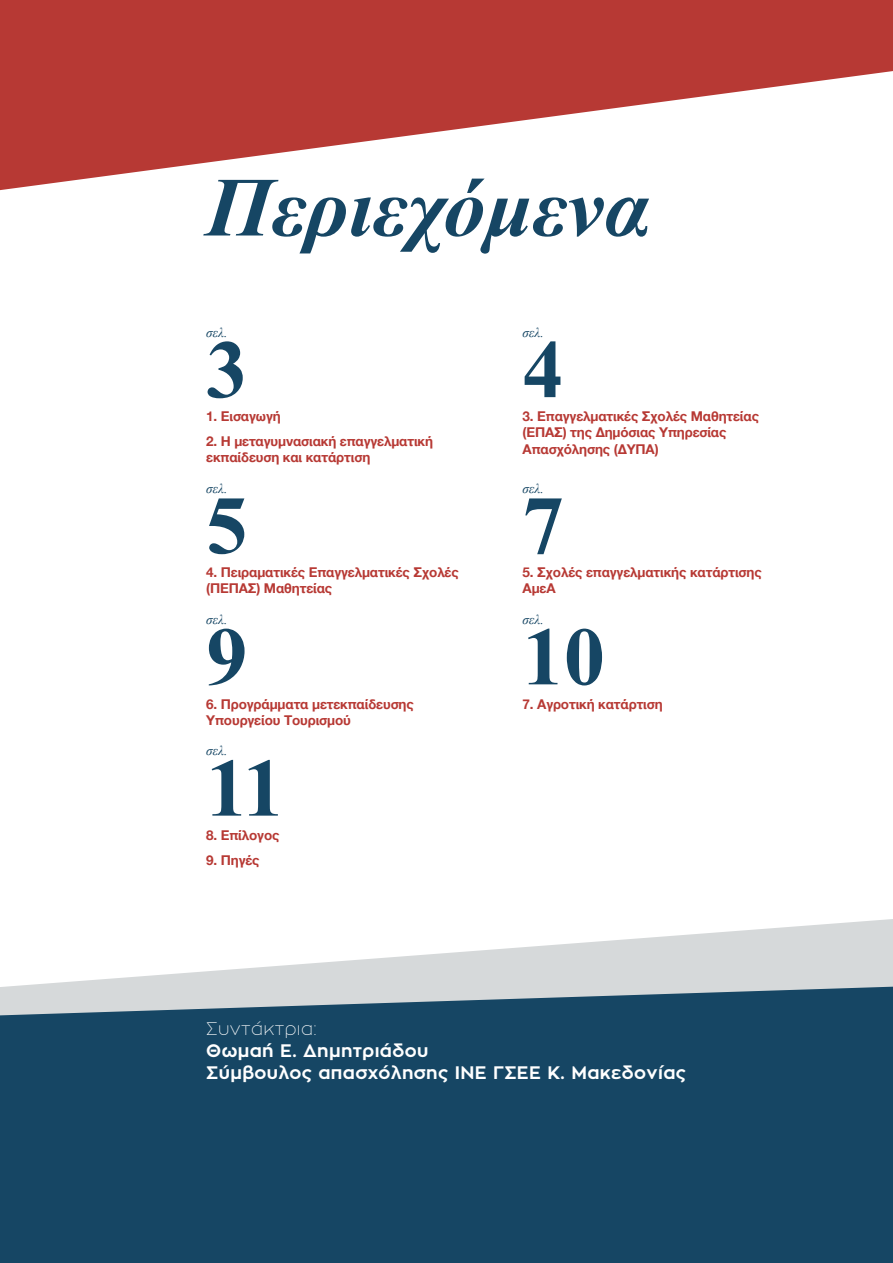
<style>
.page{position:relative;width:893px;height:1263px;background:#fff}
.page>*{position:absolute;margin:0;border:0;box-sizing:border-box;transform-origin:0 0}
.t1{font:italic 700 84px "Times New Roman";color:#164664}
.t2{font:700 82.5px/131.2px "Times New Roman";color:#164664}
.t3{font:700 18px/21.6px "Zona Pro";letter-spacing:.02em;color:#fff}
.t4{font:100 18px "Zona Pro";letter-spacing:.02em;color:#fff}
.t5{font:700 13.5px/16.2px "Helvetica Neue";letter-spacing:-.01em;color:#b73934}
.t6{font:italic 13.5px "Times New Roman";color:#164664}
</style>
<div class="page">
<svg style="left:4px;top:919px;width:889px;height:68px"></svg>
<div style="left:0;top:987px;width:893px;height:276px;background:#164664"></div>
<svg style="left:0;top:0;width:893px;height:190px;fill:#b73934"></svg>
<h1 class="t1" style="left:206px;top:149px;width:446px">Περιεχόμενα</h1>
<p class="t6" style="left:206px;top:323px;width:23px">σελ.</p>
<p class="t6" style="left:523px;top:323px;width:23px">σελ.</p>
<h2 class="t2" style="left:206px;top:302px;width:43px">3</h2>
<h2 class="t2" style="left:523px;top:302px;width:43px">4</h2>
<p class="t5" style="left:206px;top:409px;width:76px">1. Εισαγωγή</p>
<p class="t5" style="left:206px;top:433px;width:224px">2. Η μεταγυμνασιακή επαγγελματική εκπαίδευση και κατάρτιση</p>
<p class="t5" style="left:523px;top:409px;width:238px">3. Επαγγελματικές Σχολές Μαθητείας (ΕΠΑΣ) της Δημόσιας Υπηρεσίας<br>Απασχόλησης (ΔΥΠΑ)</p>
<p class="t6" style="left:206px;top:479px;width:23px">σελ.</p>
<p class="t6" style="left:523px;top:479px;width:23px">σελ.</p>
<h2 class="t2" style="left:206px;top:458px;width:79px">5<br>9<br>11</h2>
<p class="t5" style="left:206px;top:565px;width:254px">4. Πειραματικές Επαγγελματικές Σχολές (ΠΕΠΑΣ) Μαθητείας</p>
<p class="t6" style="left:206px;top:610px;width:23px">σελ.</p>
<p class="t5" style="left:206px;top:696px;width:209px">6. Προγράμματα μετεκπαίδευσης<br>Υπουργείου Τουρισμού</p>
<p class="t6" style="left:206px;top:741px;width:23px">σελ.</p>
<h2 class="t2" style="left:523px;top:458px;width:43px">7</h2>
<p class="t5" style="left:523px;top:565px;width:241px">5. Σχολές επαγγελματική ς κατάρτισης<br>ΑμεΑ</p>
<p class="t6" style="left:523px;top:610px;width:23px">σελ.</p>
<h2 class="t2" style="left:523px;top:589px;width:84px">10</h2>
<p class="t5" style="left:523px;top:696px;width:142px">7. Αγροτική κατάρτιση</p>
<p class="t5" style="left:206px;top:827px;width:75px">8. Επίλογος</p>
<p class="t5" style="left:206px;top:852px;width:55px">9. Πηγές</p>
<h3 class="t4" style="left:206px;top:1018px;width:112px">Συντάκτρια:</h3>
<h3 class="t3" style="left:206px;top:1040px;width:481px">Θωμαή Ε. Δημητριάδου<br>Σύμβουλος απασχόλησης ΙΝΕ ΓΣΕΕ Κ. Μακεδονίας</h3>
</div>
